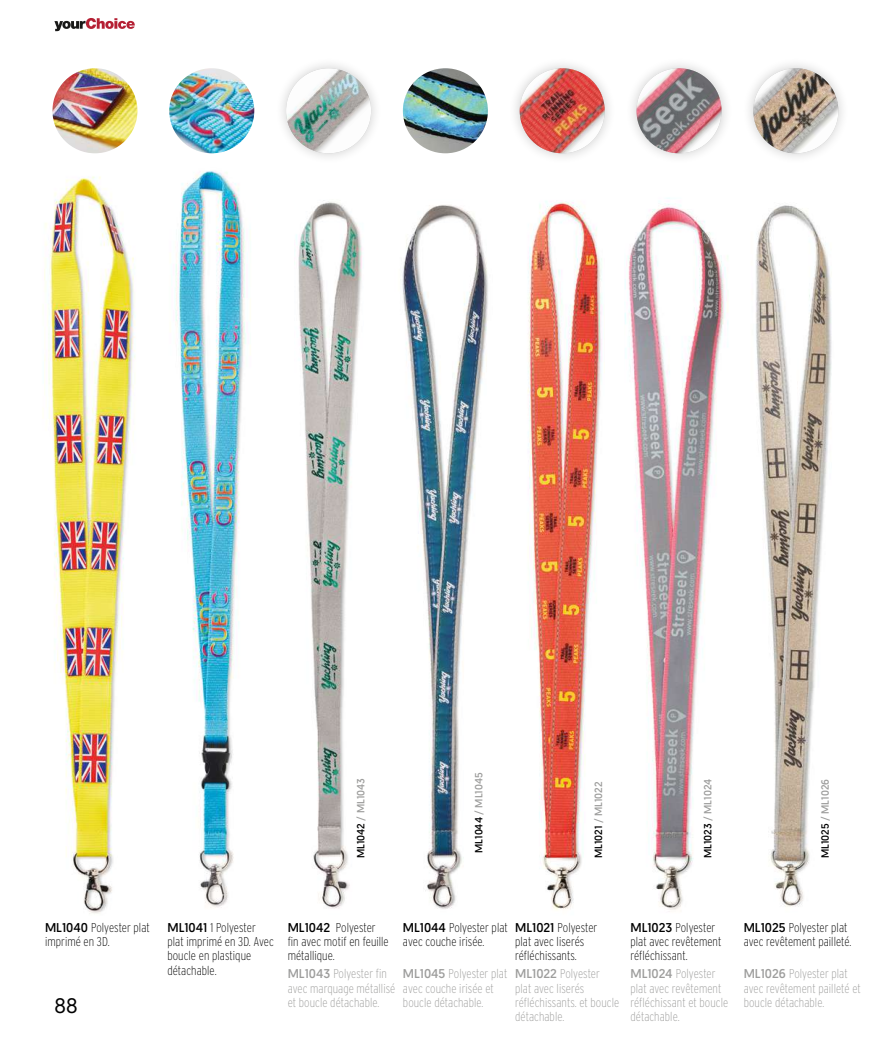
<style>
.page{position:relative;width:893px;height:1042px;background:#fff}
.page>*{position:absolute;margin:0;border:0;box-sizing:border-box;transform-origin:0 0}
.t1{font:21px "Geomanist";color:#000}
.t2{font:200 12.75px/14.2px "Interstate WGL Condensed";letter-spacing:.005em;color:#000}
.t3{font:200 12.75px/14.2px "Interstate WGL Condensed";letter-spacing:.005em;color:#9d9d9c}
.t4{font:10.5px "Geomanist";color:#9d9d9c}
.s1{color:#000}
.s2{font-family:"Geomanist";font-weight:400}
</style>
<div class="page">
<img style="left:402px;top:205px;width:86px;height:704px">
<img style="left:403px;top:68px;width:85px;height:85px;border-radius:43px">
<img style="left:296px;top:200px;width:66px;height:709px">
<img style="left:527px;top:201px;width:75px;height:709px">
<img style="left:624px;top:198px;width:92px;height:712px">
<img style="left:716px;top:205px;width:116px;height:702px">
<img style="left:44px;top:176px;width:91px;height:738px">
<img style="left:175px;top:171px;width:71px;height:737px">
<img style="left:52px;top:68px;width:85px;height:85px;border-radius:43px">
<img style="left:169px;top:68px;width:85px;height:85px;border-radius:43px">
<div style="left:275px;top:57px;width:108px;height:108px;background:#000;opacity:.2"></div>
<div style="left:286px;top:68px;width:85px;height:85px;background:#000;opacity:.2"></div>
<img style="left:286px;top:68px;width:85px;height:85px;border-radius:43px">
<div style="left:508px;top:57px;width:108px;height:108px;background:#000;opacity:.2"></div>
<div style="left:520px;top:68px;width:85px;height:85px;background:#000;opacity:.2"></div>
<img style="left:520px;top:68px;width:85px;height:85px;border-radius:43px">
<div style="left:625px;top:57px;width:108px;height:108px;background:#000;opacity:.2"></div>
<div style="left:636px;top:68px;width:85px;height:85px;background:#000;opacity:.2"></div>
<img style="left:636px;top:68px;width:85px;height:85px;border-radius:43px">
<div style="left:742px;top:57px;width:108px;height:108px;background:#000;opacity:.2"></div>
<div style="left:753px;top:68px;width:85px;height:85px;background:#000;opacity:.2"></div>
<img style="left:753px;top:68px;width:85px;height:85px;border-radius:43px">
<svg style="left:54px;top:18px;width:81px;height:13px"></svg>
<p class="t4" style="left:472px;top:853px;width:82px;rotate:-90deg"><span class="s1">ML1044</span> / ML1045</p>
<p class="t4" style="left:354px;top:858px;width:81px;rotate:-90deg"><span class="s1">ML1042</span> / ML1043</p>
<p class="t4" style="left:592px;top:858px;width:78px;rotate:-90deg"><span class="s1">ML1021</span> / ML1022</p>
<p class="t4" style="left:701px;top:858px;width:81px;rotate:-90deg"><span class="s1">ML1023</span> / ML1024</p>
<p class="t4" style="left:818px;top:858px;width:81px;rotate:-90deg"><span class="s1">ML1025</span> / ML1026</p>
<p class="t2" style="left:45px;top:919px;width:106px"><span class="s2">ML1040</span> Polyester plat imprimé en 3D.</p>
<p class="t2" style="left:167px;top:919px;width:108px"><span class="s2">ML1041</span> 1 Polyester plat imprimé en 3D. Avec boucle en plastique détachable.</p>
<h1 class="t1" style="left:54px;top:992px;width:25px">88</h1>
<p class="t2" style="left:288px;top:919px;width:103px"><span class="s2">ML1042</span> Polyester fin avec motif en feuille métallique.</p>
<p class="t2" style="left:515px;top:919px;width:84px"><span class="s2">ML1021</span> Polyester plat avec liserés réfléchissants.</p>
<p class="t2" style="left:630px;top:919px;width:92px"><span class="s2">ML1023</span> Polyester plat avec revêtement réfléchissant.</p>
<p class="t2" style="left:744px;top:919px;width:109px"><span class="s2">ML1025</span> Polyester plat avec revêtement pailleté.</p>
<p class="t2" style="left:403px;top:919px;width:106px"><span class="s2">ML1044</span> Polyester plat avec couche irisée.</p>
<p class="t3" style="left:288px;top:966px;width:109px"><span class="s2">ML1043</span> Polyester fin avec marquage métallisé et boucle détachable.</p>
<p class="t3" style="left:403px;top:966px;width:106px"><span class="s2">ML1045</span> Polyester plat avec couche irisée et boucle détachable.</p>
<p class="t3" style="left:515px;top:966px;width:106px"><span class="s2">ML1022</span> Polyester plat avec liserés réfléchissants. et boucle détachable.</p>
<p class="t3" style="left:630px;top:966px;width:99px"><span class="s2">ML1024</span> Polyester plat avec revêtement réfléchissant et boucle détachable.</p>
<p class="t3" style="left:744px;top:966px;width:119px"><span class="s2">ML1026</span> Polyester plat avec revêtement pailleté et boucle détachable.</p>
</div>
